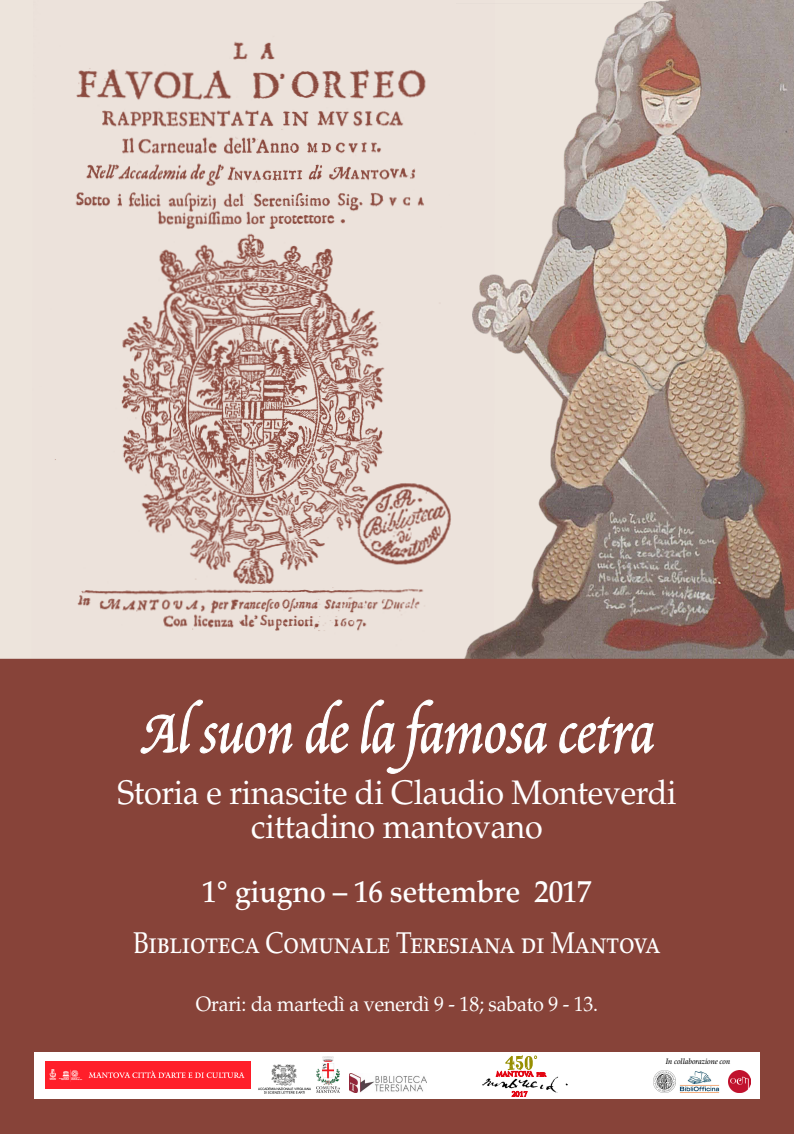
<style>
.page{position:relative;width:794px;height:1134px;background:#fff}
.page>*{position:absolute;margin:0;border:0;box-sizing:border-box;transform-origin:0 0}
.t1{font:72px "Poetica Chancery III";color:#fff}
.t2{font:34px/34px "Palatino";letter-spacing:-.01em;color:#fff;text-align:center;scale:.95 1}
.t3{font:500 30.68px "Palatino";letter-spacing:-.01em;color:#fff;scale:.95 1}
.t4{font:30px "Palatino SC";letter-spacing:-.01em;color:#fff;scale:.85 1}
.t5{font:20.8px "Palatino";letter-spacing:-.01em;color:#fff;scale:.95 1}
.t6{font:italic 500 7.84px "Palatino";letter-spacing:-.01em;color:#000;scale:.95 1}
</style>
<div class="page">
<div style="left:0;top:0;width:32px;height:659px;background:#ede4dc"></div>
<img style="left:32px;top:0;width:424px;height:659px">
<img style="left:456px;top:0;width:338px;height:659px">
<div style="left:0;top:659px;width:794px;height:475px;background:#874339"></div>
<svg style="left:140px;top:699px;width:152px;height:55px;background:#955950"></svg>
<svg style="left:306px;top:699px;width:43px;height:54px;background:#985f56"></svg>
<svg style="left:361px;top:699px;width:186px;height:75px;background:#92554c"></svg>
<svg style="left:559px;top:717px;width:95px;height:37px;background:#9b635b"></svg>
<div style="left:34px;top:1052px;width:725px;height:47px;background:#fff"></div>
<img style="left:45px;top:1062px;width:206px;height:27px">
<img style="left:350px;top:1073px;width:77px;height:19px">
<img style="left:316px;top:1056px;width:23px;height:37px">
<img style="left:258px;top:1087px;width:53px;height:7px">
<img style="left:271px;top:1065px;width:26px;height:19px">
<img style="left:653px;top:1070px;width:22px;height:22px">
<img style="left:481px;top:1075px;width:88px;height:27px">
<svg style="left:512px;top:1091px;width:15px;height:8px"></svg>
<svg style="left:496px;top:1055px;width:50px;height:23px"></svg>
<img style="left:679px;top:1071px;width:41px;height:21px">
<img style="left:728px;top:1070px;width:22px;height:22px">
<h1 class="t1" style="left:140px;top:698px;width:515px">Al suon de la famosa cetra</h1>
<p class="t2" style="left:117px;top:776px;width:590px">Storia e rinascite di Claudio Monteverdi cittadino mantovano</p>
<p class="t3" style="left:202px;top:873px;width:411px">1° giugno – 16 settembre 2017</p>
<p class="t4" style="left:133px;top:925px;width:622px">Biblioteca Comunale Teresiana di Mantova</p>
<p class="t5" style="left:196px;top:992px;width:425px">Orari: da martedì a venerdì 9 - 18; sabato 9 - 13.</p>
<p class="t6" style="left:666px;top:1057px;width:69px">In collaborazione con</p>
</div>
